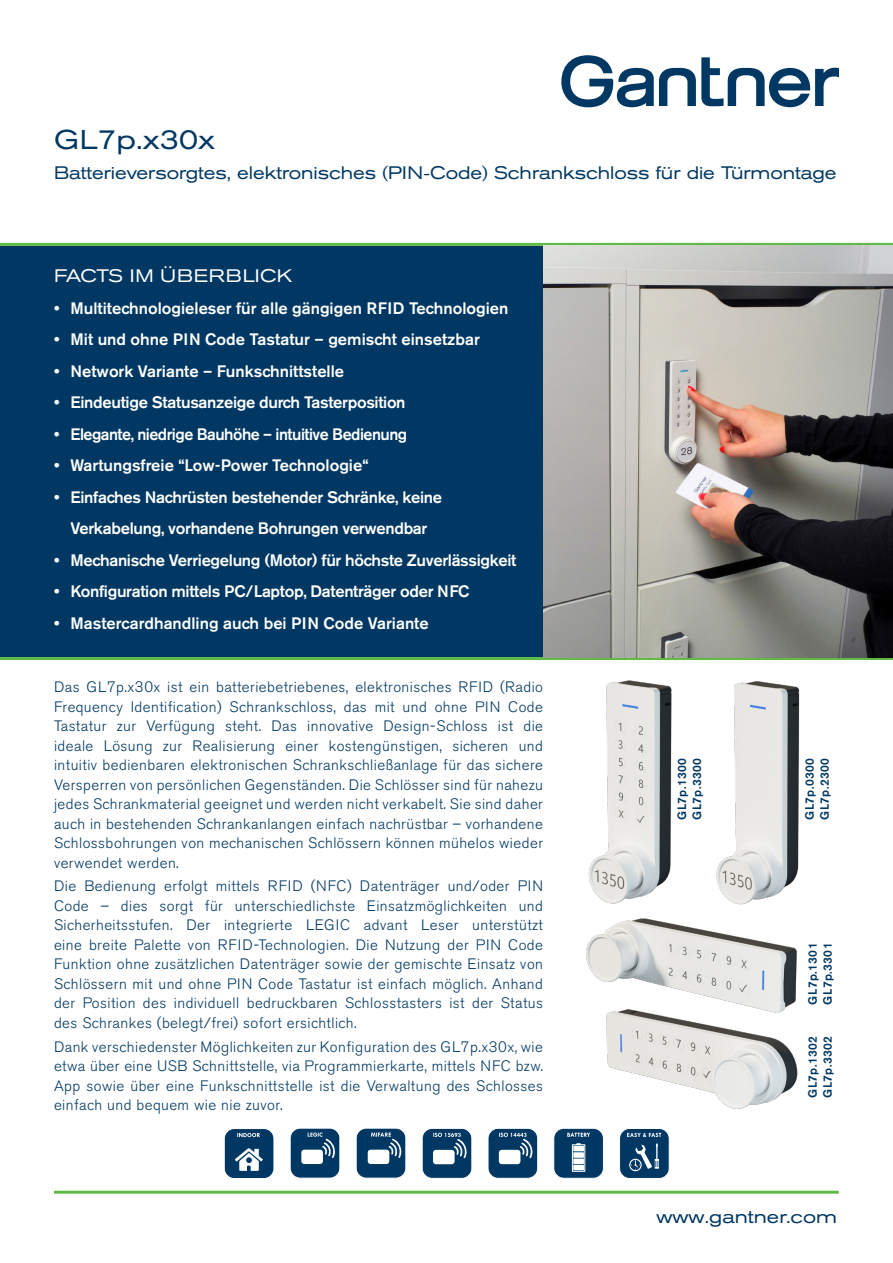
<style>
.page{position:relative;width:893px;height:1263px;background:#fff}
.page>*{position:absolute;margin:0;border:0;box-sizing:border-box;transform-origin:0 0}
.t1{font:expanded 27px "Akzidenz Grotesk BE";color:#003863}
.t2{font:expanded 18px "Akzidenz Grotesk BE";letter-spacing:-.005em;color:#003863;scale:.95 1}
.t3{font:expanded 18px "Akzidenz Grotesk BE";letter-spacing:.02em;color:#fff}
.t4{font:expanded 18px "Akzidenz Grotesk BE";letter-spacing:-.005em;color:#003863}
.t5{font:500 16.5px/31.5px "Akzidenz Grotesk BE";letter-spacing:-.02em;color:#fff;text-align:center}
.t6{font:500 16.5px "Akzidenz Grotesk BE";color:#fff}
.t7{font:300 15px/19.5px "Akzidenz Grotesk BE";letter-spacing:.03em;color:#003863;text-align:justify}
.t8{font:500 12px "Akzidenz Grotesk BE";letter-spacing:.03em;color:#003863}
</style>
<div class="page">
<div style="left:0;top:246px;width:543px;height:412px;background:#003863"></div>
<svg style="left:561px;top:55px;width:278px;height:52px"></svg>
<hr style="left:0;top:243px;width:893px;height:3px;background:#60bb46">
<hr style="left:0;top:657px;width:893px;height:3px;background:#60bb46">
<hr style="left:54px;top:1191px;width:785px;height:3px;background:#60bb46">
<img style="left:543px;top:246px;width:350px;height:411px">
<img style="left:716px;top:681px;width:84px;height:224px">
<img style="left:588px;top:680px;width:84px;height:224px">
<img style="left:586px;top:918px;width:211px;height:83px">
<img style="left:606px;top:1001px;width:192px;height:108px">
<div style="left:554px;top:1128px;width:49px;height:50px;background:#003863;border-radius:10px"></div>
<div style="left:553px;top:1128px;width:51px;height:51px;border:1px solid #fff;border-radius:10px"></div>
<svg style="left:567px;top:1133px;width:23px;height:4px"></svg>
<svg style="left:572px;top:1143px;width:13px;height:29px"></svg>
<div style="left:573px;top:1165px;width:11px;height:5px;background:#fff"></div>
<div style="left:573px;top:1158px;width:11px;height:6px;background:#fff"></div>
<div style="left:573px;top:1152px;width:11px;height:6px;background:#fff"></div>
<div style="left:573px;top:1146px;width:11px;height:5px;background:#fff"></div>
<div style="left:356px;top:1128px;width:50px;height:50px;background:#003863;border-radius:10px"></div>
<div style="left:356px;top:1128px;width:50px;height:50px;border:1px solid #fff;border-radius:10px"></div>
<div style="left:368px;top:1150px;width:21px;height:14px;background:#fff;border-radius:3px"></div>
<svg style="left:371px;top:1132px;width:31px;height:27px"></svg>
<div style="left:290px;top:1128px;width:50px;height:50px;background:#003863;border-radius:10px"></div>
<div style="left:290px;top:1128px;width:50px;height:50px;border:1px solid #fff;border-radius:10px"></div>
<div style="left:301px;top:1150px;width:22px;height:14px;background:#fff;border-radius:3px"></div>
<svg style="left:308px;top:1132px;width:27px;height:27px"></svg>
<div style="left:224px;top:1128px;width:50px;height:50px;background:#003863;border-radius:10px"></div>
<div style="left:224px;top:1128px;width:50px;height:51px;border:1px solid #fff;border-radius:10px"></div>
<svg style="left:237px;top:1133px;width:23px;height:4px"></svg>
<svg style="left:235px;top:1148px;width:28px;height:23px"></svg>
<div style="left:245px;top:1156px;width:8px;height:8px;border:1px solid #fff;border-radius:50%"></div>
<div style="left:488px;top:1128px;width:50px;height:50px;background:#003863;border-radius:10px"></div>
<div style="left:488px;top:1128px;width:50px;height:51px;border:1px solid #fff;border-radius:10px"></div>
<div style="left:499px;top:1150px;width:21px;height:14px;background:#fff;border-radius:3px"></div>
<svg style="left:499px;top:1133px;width:34px;height:26px"></svg>
<div style="left:422px;top:1128px;width:50px;height:50px;background:#003863;border-radius:10px"></div>
<div style="left:422px;top:1128px;width:50px;height:51px;border:1px solid #fff;border-radius:10px"></div>
<div style="left:433px;top:1150px;width:22px;height:14px;background:#fff;border-radius:3px"></div>
<svg style="left:433px;top:1133px;width:34px;height:27px"></svg>
<div style="left:619px;top:1128px;width:50px;height:50px;background:#003863;border-radius:10px"></div>
<div style="left:619px;top:1128px;width:51px;height:51px;border:1px solid #fff;border-radius:10px"></div>
<svg style="left:627px;top:1133px;width:34px;height:4px"></svg>
<svg style="left:629px;top:1143px;width:30px;height:28px"></svg>
<p class="t1" style="left:54px;top:124px;width:162px">GL7p.x30x</p>
<p class="t2" style="left:54px;top:162px;width:825px">Batterieversorgtes, elektronisches (PIN-Code) Schrankschloss für die Türmontage</p>
<p class="t3" style="left:54px;top:265px;width:239px">FACTS IM ÜBERBLICK</p>
<p class="t6" style="left:54px;top:298px;width:456px">• Multitechnologieleser für alle gängigen RFID Technologien</p>
<p class="t6" style="left:54px;top:329px;width:427px">• Mit und ohne PIN Code Tastatur – gemischt einsetzbar</p>
<p class="t6" style="left:54px;top:361px;width:292px">• Network Variante – Funkschnittstelle</p>
<p class="t5" style="left:54px;top:387px;width:353px">• Eindeutige Statusanzeige durch Tasterposition</p>
<p class="t5" style="left:54px;top:418px;width:355px">• Elegante, niedrige Bauhöhe – intuitive Bedienung</p>
<p class="t6" style="left:54px;top:455px;width:316px">• Wartungsfreie “Low-Power Technologie“</p>
<p class="t5" style="left:54px;top:481px;width:389px">• Einfaches Nachrüsten bestehender Schränke, keine<br>Verkabelung, vorhandene Bohrungen verwendbar</p>
<p class="t5" style="left:54px;top:544px;width:464px">• Mechanische Verriegelung (Motor) für höchste Zuverlässigkeit</p>
<p class="t5" style="left:54px;top:576px;width:417px">• Konfiguration mittels PC/Laptop, Datenträger oder NFC</p>
<p class="t6" style="left:54px;top:613px;width:376px">• Mastercardhandling auch bei PIN Code Variante</p>
<p class="t7" style="left:54px;top:677px;width:491px">Das GL7p.x30x ist ein batteriebetriebenes, elektronisches RFID (Radio Frequency Identification) Schrankschloss, das mit und ohne PIN Code Tastatur zur Verfügung steht. Das innovative Design-Schloss ist die ideale Lösung zur Realisierung einer kostengünstigen, sicheren und intuitiv bedienbaren elektronischen Schrankschließanlage für das sichere Versperren von persönlichen Gegenständen. Die Schlösser sind für nahezu jedes Schrankmaterial geeignet und werden nicht verkabelt. Sie sind daher auch in bestehenden Schrankanlangen einfach nachrüstbar – vorhandene Schlossbohrungen von mechanischen Schlössern können mühelos wieder verwendet werden.</p>
<p class="t7" style="left:54px;top:877px;width:491px">Die Bedienung erfolgt mittels RFID (NFC) Datenträger und/oder PIN Code – dies sorgt für unterschiedlichste Einsatzmöglichkeiten und Sicherheitsstufen. Der integrierte LEGIC advant Leser unterstützt eine breite Palette von RFID-Technologien. Die Nutzung der PIN Code Funktion ohne zusätzlichen Datenträger sowie der gemischte Einsatz von Schlössern mit und ohne PIN Code Tastatur ist einfach möglich. Anhand der Position des individuell bedruckbaren Schlosstasters ist der Status des Schrankes (belegt/frei) sofort ersichtlich.</p>
<p class="t7" style="left:54px;top:1037px;width:490px">Dank verschiedenster Möglichkeiten zur Konfiguration des GL7p.x30x, wie etwa über eine USB Schnittstelle, via Programmierkarte, mittels NFC bzw.<br>App sowie über eine Funkschnittstelle ist die Verwaltung des Schlosses einfach und bequem wie nie zuvor.</p>
<p class="t8" style="left:675px;top:820px;width:64px;rotate:-90deg">GL7p.1300</p>
<p class="t8" style="left:690px;top:820px;width:64px;rotate:-90deg">GL7p.3300</p>
<p class="t8" style="left:802px;top:820px;width:64px;rotate:-90deg">GL7p.0300</p>
<p class="t8" style="left:817px;top:820px;width:64px;rotate:-90deg">GL7p.2300</p>
<p class="t8" style="left:805px;top:1005px;width:64px;rotate:-90deg">GL7p.1301</p>
<p class="t8" style="left:820px;top:1005px;width:64px;rotate:-90deg">GL7p.3301</p>
<p class="t8" style="left:805px;top:1098px;width:64px;rotate:-90deg">GL7p.1302</p>
<p class="t8" style="left:820px;top:1098px;width:64px;rotate:-90deg">GL7p.3302</p>
<p class="t4" style="left:656px;top:1206px;width:182px">www.gantner.com</p>
</div>
